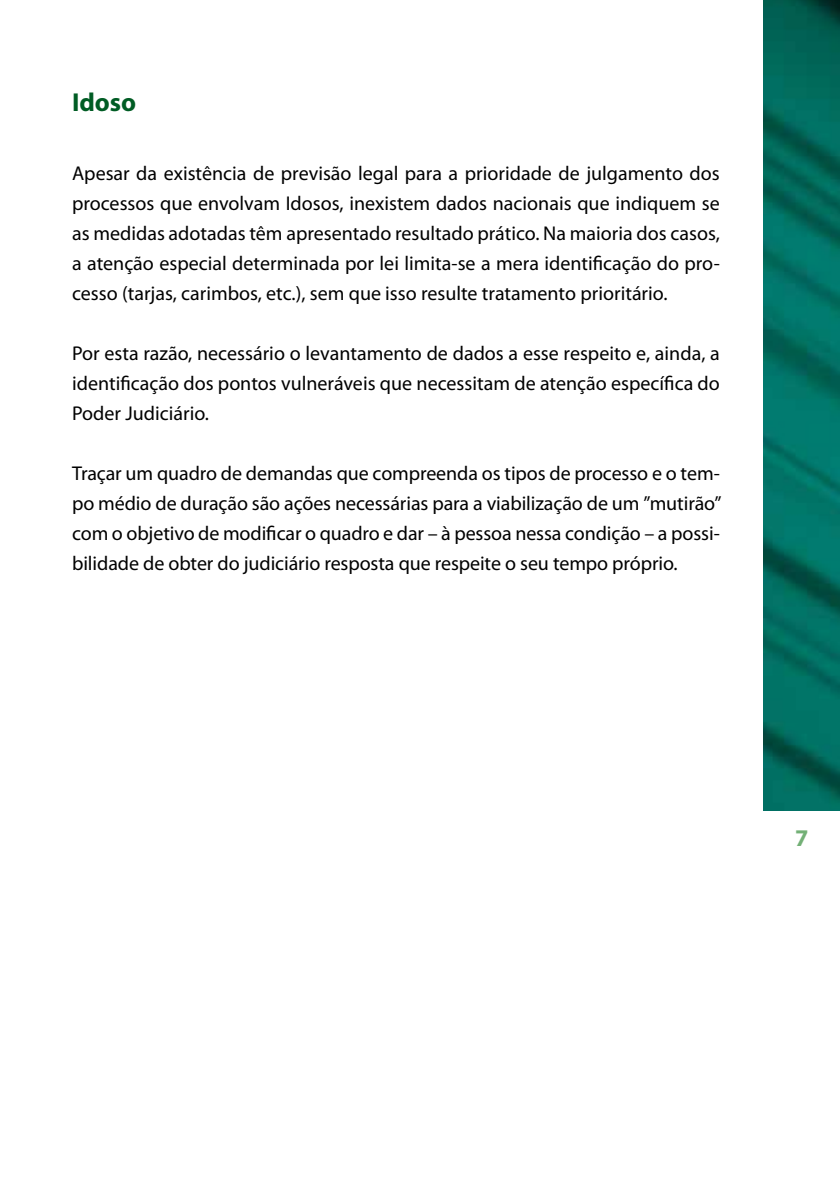
<style>
.page{position:relative;width:840px;height:1191px;background:#fff}
.page>*{position:absolute;margin:0;border:0;box-sizing:border-box;transform-origin:0 0}
.t1{font:700 26px "Myriad Pro";color:#005c24}
.t2{font:700 24px "Myriad Pro";color:#73b076}
.t3{font:20px/30px "Myriad Pro";color:#000;text-align:justify}
</style>
<div class="page">
<img style="left:763px;top:0;width:76px;height:810px">
<h1 class="t1" style="left:72px;top:85px;width:66px">Idoso</h1>
<p class="t3" style="left:72px;top:158px;width:649px">Apesar da existência de previsão legal para a prioridade de julgamento dos processos que envolvam Idosos, inexistem dados nacionais que indiquem se as medidas adotadas têm apresentado resultado prático. Na maioria dos casos, a atenção especial determinada por lei limita-se a mera identificação do pro&shy;cesso (tarjas, carimbos, etc.), sem que isso resulte tratamento prioritário.</p>
<p class="t3" style="left:72px;top:338px;width:649px">Por esta razão, necessário o levantamento de dados a esse respeito e, ainda, a identificação dos pontos vulneráveis que necessitam de atenção específica do Poder Judiciário.</p>
<p class="t3" style="left:72px;top:458px;width:650px">Traçar um quadro de demandas que compreenda os tipos de processo e o tem&shy;po médio de duração são ações necessárias para a viabilização de um ”mutirão” com o objetivo de modificar o quadro e dar – à pessoa nessa condição – a possi&shy;bilidade de obter do judiciário resposta que respeite o seu tempo próprio.</p>
<p class="t2" style="left:794px;top:822px;width:15px">7</p>
</div>
